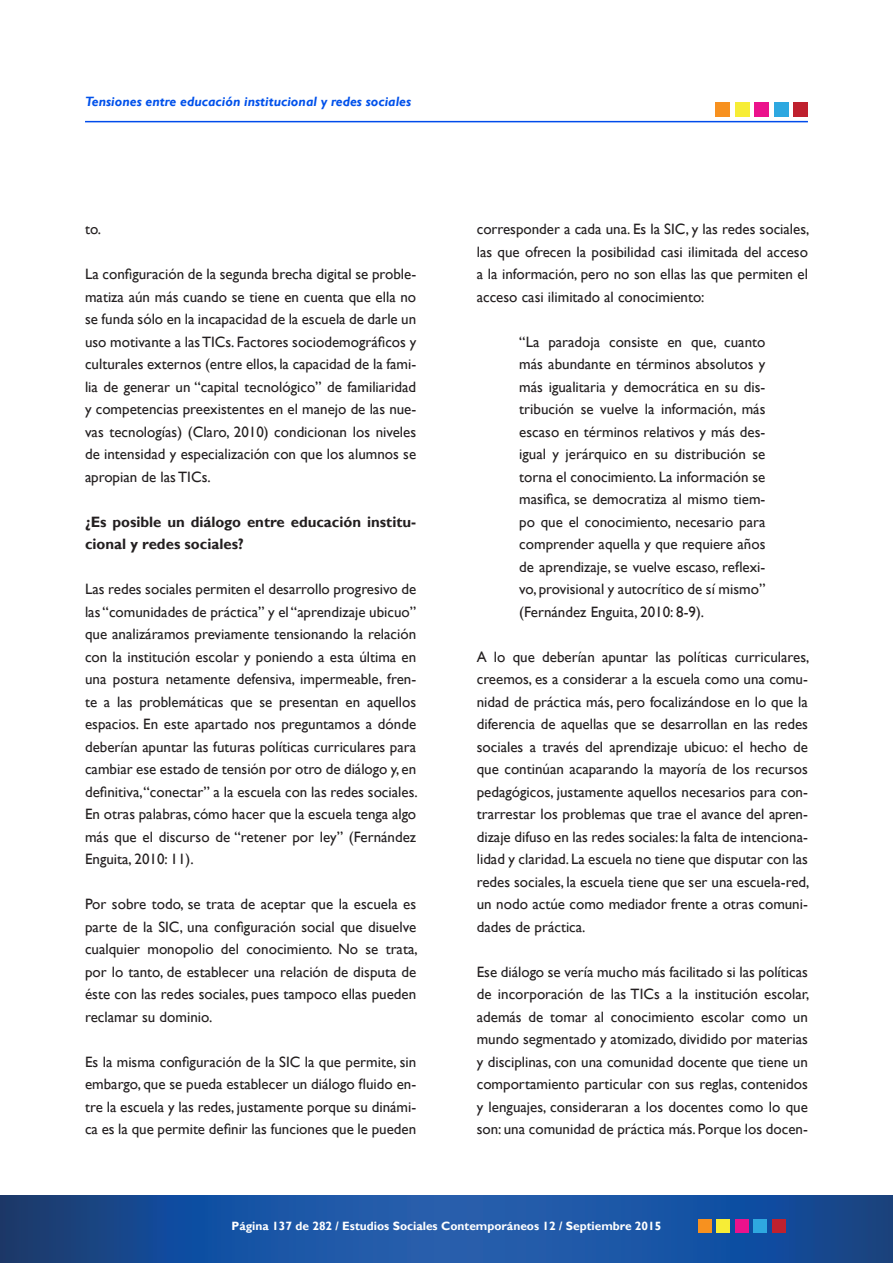
<style>
.page{position:relative;width:893px;height:1263px;background:#fff}
.page>*{position:absolute;margin:0;border:0;box-sizing:border-box;transform-origin:0 0}
.t1{font:15px/22.5px "Gill Sans";color:#231f20;text-align:justify}
.t2{font:700 15px/22.5px "Gill Sans";color:#231f20}
.t3{font:italic 700 13.5px "Gill Sans";color:#0051eb}
.t4{font:700 12px "Gill Sans";color:#fff}
</style>
<div class="page">
<svg style="left:0;top:1195px;width:893px;height:68px;background:#1b509b"></svg>
<div style="left:698px;top:1219px;width:14px;height:13px;background:#f7911f"></div>
<div style="left:717px;top:1219px;width:13px;height:13px;background:#f7ed36"></div>
<div style="left:735px;top:1219px;width:13px;height:13px;background:#eb128c"></div>
<div style="left:754px;top:1219px;width:13px;height:13px;background:#2ea8e0"></div>
<div style="left:772px;top:1219px;width:13px;height:13px;background:#bf212e"></div>
<hr style="left:85px;top:121px;width:723px;height:1px;background:#004beb">
<div style="left:715px;top:102px;width:14px;height:15px;background:#f7911f"></div>
<div style="left:735px;top:102px;width:14px;height:15px;background:#f7ed36"></div>
<div style="left:755px;top:102px;width:14px;height:15px;background:#eb128c"></div>
<div style="left:774px;top:102px;width:14px;height:15px;background:#2ea8e0"></div>
<div style="left:794px;top:102px;width:14px;height:15px;background:#bf212e"></div>
<p class="t3" style="left:85px;top:94px;width:328px">Tensiones entre educación institucional y redes sociales</p>
<p class="t1" style="left:85px;top:218px;width:18px">to.</p>
<p class="t1" style="left:85px;top:263px;width:333px">La configuración de la segunda brecha digital se proble&shy;matiza aún más cuando se tiene en cuenta que ella no se funda sólo en la incapacidad de la escuela de darle un uso motivante a las TICs. Factores sociodemográficos y culturales externos (entre ellos, la capacidad de la fami&shy;lia de generar un “capital tecnológico” de familiaridad y competencias preexistentes en el manejo de las nue&shy;vas tecnologías) (Claro, 2010) condicionan los niveles de intensidad y especialización con que los alumnos se apropian de las TICs.</p>
<p class="t2" style="left:85px;top:511px;width:333px">¿Es posible un diálogo entre educación institu&shy;cional y redes sociales?</p>
<p class="t1" style="left:85px;top:578px;width:334px">Las redes sociales permiten el desarrollo progresivo de las “comunidades de práctica” y el “aprendizaje ubicuo” que analizáramos previamente tensionando la relación con la institución escolar y poniendo a esta última en una postura netamente defensiva, impermeable, fren&shy;te a las problemáticas que se presentan en aquellos espacios. En este apartado nos preguntamos a dónde deberían apuntar las futuras políticas curriculares para cambiar ese estado de tensión por otro de diálogo y, en definitiva,“conectar” a la escuela con las redes sociales.<br>En otras palabras, cómo hacer que la escuela tenga algo más que el discurso de “retener por ley” (Fernández Enguita, 2010: 11).</p>
<p class="t1" style="left:85px;top:893px;width:334px">Por sobre todo, se trata de aceptar que la escuela es parte de la SIC, una configuración social que disuelve cualquier monopolio del conocimiento. No se trata, por lo tanto, de establecer una relación de disputa de éste con las redes sociales, pues tampoco ellas pueden reclamar su dominio.</p>
<p class="t1" style="left:85px;top:1050px;width:333px">Es la misma configuración de la SIC la que permite, sin embargo, que se pueda establecer un diálogo fluido en&shy;tre la escuela y las redes, justamente porque su dinámi&shy;ca es la que permite definir las funciones que le pueden</p>
<p class="t1" style="left:477px;top:218px;width:334px">corresponder a cada una. Es la SIC, y las redes sociales, las que ofrecen la posibilidad casi ilimitada del acceso a la información, pero no son ellas las que permiten el acceso casi ilimitado al conocimiento:</p>
<p class="t1" style="left:519px;top:330px;width:248px">“La paradoja consiste en que, cuanto más abundante en términos absolutos y más igualitaria y democrática en su dis&shy;tribución se vuelve la información, más escaso en términos relativos y más des&shy;igual y jerárquico en su distribución se torna el conocimiento. La información se masifica, se democratiza al mismo tiem&shy;po que el conocimiento, necesario para comprender aquella y que requiere años de aprendizaje, se vuelve escaso, reflexi&shy;vo, provisional y autocrítico de sí mismo” (Fernández Enguita, 2010: 8-9).</p>
<p class="t1" style="left:477px;top:645px;width:334px">A lo que deberían apuntar las políticas curriculares, creemos, es a considerar a la escuela como una comu&shy;nidad de práctica más, pero focalizándose en lo que la diferencia de aquellas que se desarrollan en las redes sociales a través del aprendizaje ubicuo: el hecho de que continúan acaparando la mayoría de los recursos pedagógicos, justamente aquellos necesarios para con&shy;trarrestar los problemas que trae el avance del apren&shy;dizaje difuso en las redes sociales: la falta de intenciona&shy;lidad y claridad. La escuela no tiene que disputar con las redes sociales, la escuela tiene que ser una escuela-red, un nodo actúe como mediador frente a otras comuni&shy;dades de práctica.</p>
<p class="t1" style="left:477px;top:960px;width:334px">Ese diálogo se vería mucho más facilitado si las políticas de incorporación de las TICs a la institución escolar, además de tomar al conocimiento escolar como un mundo segmentado y atomizado, dividido por materias y disciplinas, con una comunidad docente que tiene un comportamiento particular con sus reglas, contenidos y lenguajes, consideraran a los docentes como lo que son: una comunidad de práctica más. Porque los docen-</p>
<p class="t4" style="left:232px;top:1219px;width:431px">Página 137 de 282 / Estudios Sociales Contemporáneos 12 / Septiembre 2015</p>
</div>
